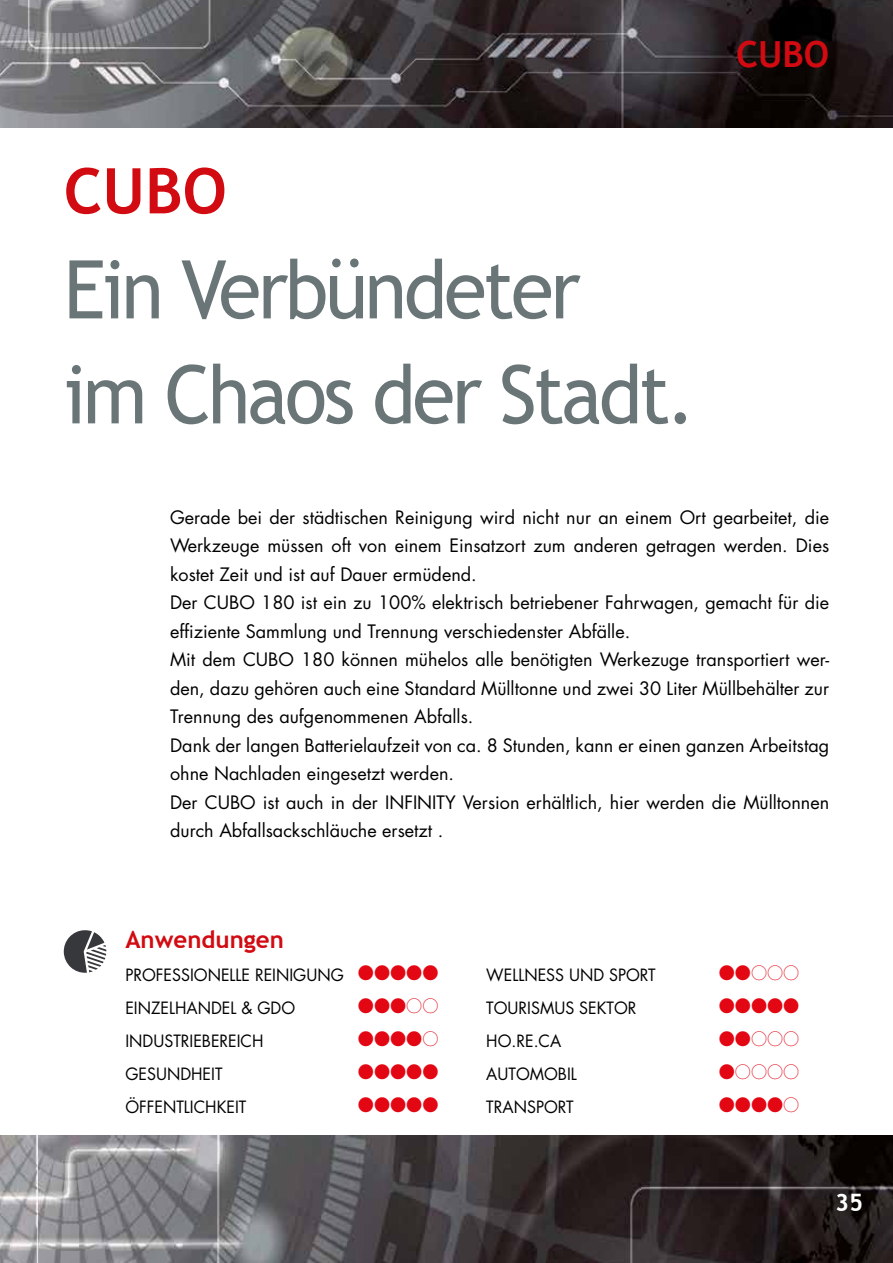
<style>
.page{position:relative;width:893px;height:1263px;background:#fff}
.page>*{position:absolute;margin:0;border:0;box-sizing:border-box;transform-origin:0 0}
.t1{font:81px/105px "Trebuchet MS";letter-spacing:-.04em;color:#697576;scale:.96 1}
.t2{font:700 63px "Trebuchet MS";color:#d20a11}
.t3{font:700 36px "Trebuchet MS";color:#d20a11}
.t4{font:700 24px "Trebuchet MS";color:#d20a11}
.t5{font:700 24px "Trebuchet MS";color:#fff}
.t6{font:18px/28.5px "Futura Std";color:#000}
.t7{font:16.5px/33px "Futura Std";color:#000}
.t8{font:16.5px "Moon Phases";color:#e30613}
.s1{font-family:"Moon Phases";color:#e30613}
</style>
<div class="page">
<img style="left:0;top:1135px;width:893px;height:128px">
<img style="left:0;top:0;width:893px;height:128px">
<svg style="left:64px;top:930px;width:42px;height:43px"></svg>
<h2 class="t2" style="left:64px;top:152px;width:165px">CUBO</h2>
<h1 class="t1" style="left:64px;top:237px;width:659px">Ein Verbündeter<br>im Chaos der Stadt.</h1>
<h3 class="t3" style="left:736px;top:32px;width:95px">CUBO</h3>
<p class="t6" style="left:170px;top:503px;width:661px">Gerade bei der städtischen Reinigung wird nicht nur an einem Ort gearbeitet, die Werkzeuge müssen oft von einem Einsatzort zum anderen getragen werden. Dies kostet Zeit und ist auf Dauer ermüdend.<br>Der CUBO 180 ist ein zu 100% elektrisch betriebener Fahrwagen, gemacht für die effiziente Sammlung und Trennung verschiedenster Abfälle.<br>Mit dem CUBO 180 können mühelos alle benötigten Werkezuge transportiert wer&shy;den, dazu gehören auch eine Standard Mülltonne und zwei 30 Liter Müllbehälter zur Trennung des aufgenommenen Abfalls.<br>Dank der langen Batterielaufzeit von ca. 8 Stunden, kann er einen ganzen Arbeitstag ohne Nachladen eingesetzt werden.<br>Der CUBO ist auch in der INFINITY Version erhältlich, hier werden die Mülltonnen durch Abfallsackschläuche ersetzt .</p>
<h3 class="t4" style="left:125px;top:924px;width:160px">Anwendungen</h3>
<p class="t7" style="left:125px;top:958px;width:315px">PROFESSIONELLE REINIGUNG <span class="s1">00000<br></span>EINZELHANDEL &amp; GDO</p>
<p class="t8" style="left:358px;top:998px;width:82px">000@@</p>
<p class="t7" style="left:125px;top:1024px;width:140px">INDUSTRIEBEREICH</p>
<p class="t8" style="left:358px;top:1031px;width:82px">0000@</p>
<p class="t7" style="left:125px;top:1057px;width:99px">GESUNDHEIT</p>
<p class="t8" style="left:358px;top:1064px;width:82px">00000</p>
<p class="t7" style="left:125px;top:1090px;width:122px">ÖFFENTLICHKEIT</p>
<p class="t8" style="left:358px;top:1097px;width:82px">00000</p>
<p class="t7" style="left:486px;top:958px;width:171px">WELLNESS UND SPORT</p>
<p class="t8" style="left:719px;top:965px;width:82px">00@@@</p>
<p class="t7" style="left:486px;top:991px;width:152px">TOURISMUS SEKTOR</p>
<p class="t8" style="left:719px;top:998px;width:82px">00000</p>
<p class="t7" style="left:486px;top:1024px;width:76px">HO.RE.CA</p>
<p class="t8" style="left:719px;top:1031px;width:82px">00@@@</p>
<p class="t7" style="left:486px;top:1057px;width:92px">AUTOMOBIL</p>
<p class="t8" style="left:719px;top:1064px;width:82px">0@@@@</p>
<p class="t7" style="left:486px;top:1090px;width:89px">TRANSPORT</p>
<p class="t8" style="left:719px;top:1097px;width:82px">0000@</p>
<h3 class="t5" style="left:835px;top:1187px;width:30px">35</h3>
</div>
